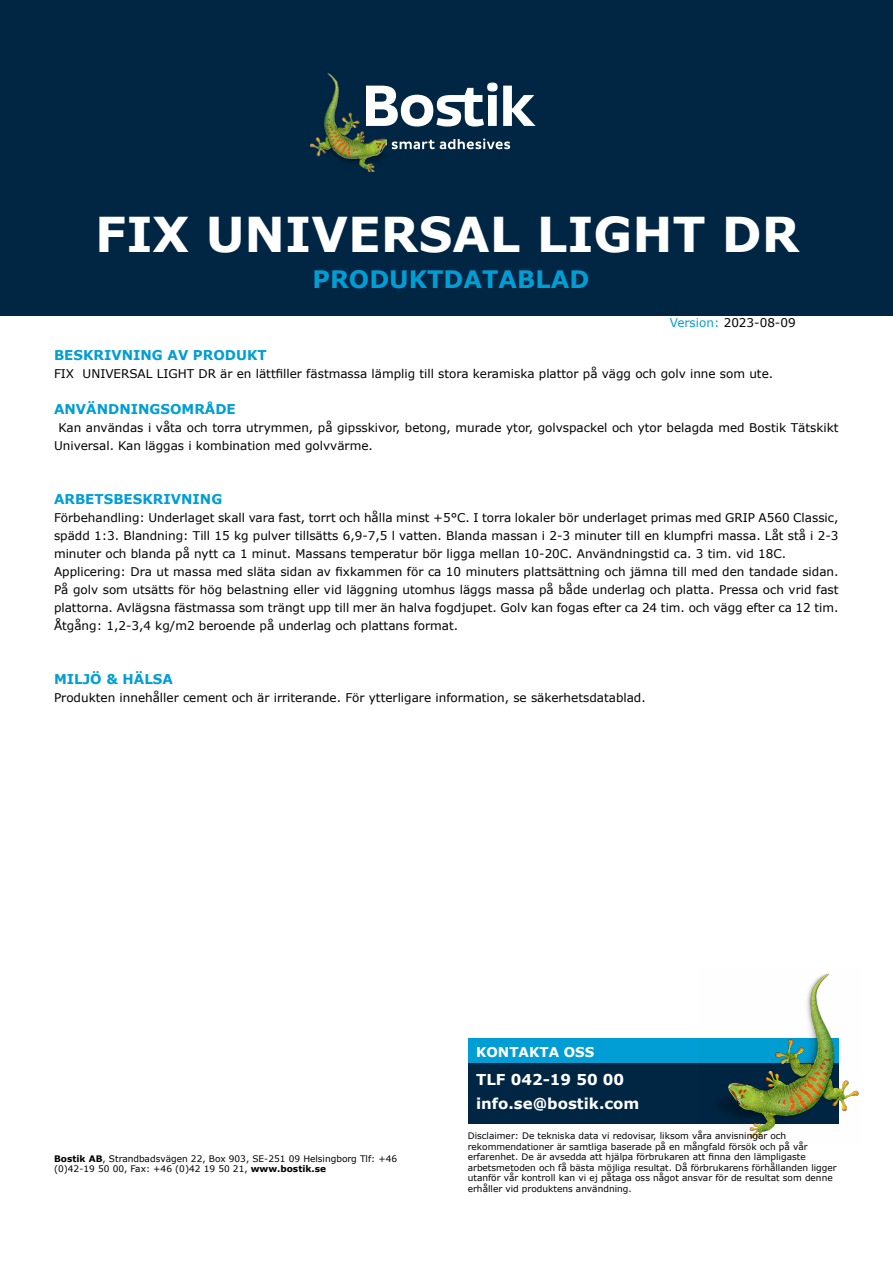
<style>
.page{position:relative;width:893px;height:1263px;background:#fff}
.page>*{position:absolute;margin:0;border:0;box-sizing:border-box;transform-origin:0 0}
.t1{font:700 48px "Verdana";color:#fff}
.t2{font:700 24px "Verdana";color:#009ed4}
.t3{font:700 15px/24px "Verdana";color:#fff}
.t4{font:700 13.5px "Verdana";color:#009ed4}
.t5{font:700 13.5px "Verdana";color:#fff}
.t6{font:12px/18px "Verdana";color:#000}
.t7{font:9px/10.5px "Verdana";color:#000}
.s1{color:#009ed4}
.s2{font-weight:700}
</style>
<div class="page">
<div style="left:0;top:0;width:893px;height:316px;background:#002644"></div>
<img style="left:311px;top:73px;width:75px;height:98px">
<svg style="left:392px;top:139px;width:118px;height:10px"></svg>
<svg style="left:366px;top:83px;width:170px;height:44px"></svg>
<div style="left:469px;top:1038px;width:370px;height:26px;background:#009ed4"></div>
<div style="left:469px;top:1063px;width:370px;height:61px;background:#002644"></div>
<img style="left:719px;top:973px;width:140px;height:165px">
<h1 class="t1" style="left:95px;top:201px;width:706px">FIX UNIVERSAL LIGHT DR</h1>
<h2 class="t2" style="left:313px;top:262px;width:278px">PRODUKTDATABLAD</h2>
<p class="t6" style="left:670px;top:313px;width:127px"><span class="s1">Version:</span> 2023-08-09</p>
<p class="t4" style="left:54px;top:346px;width:214px">BESKRIVNING AV PRODUKT</p>
<p class="t6" style="left:54px;top:365px;width:721px">FIX UNIVERSAL LIGHT DR är en lättfiller fästmassa lämplig till stora keramiska plattor på vägg och golv inne som ute.</p>
<p class="t4" style="left:54px;top:400px;width:183px">ANVÄNDNINGSOMRÅDE</p>
<p class="t6" style="left:54px;top:419px;width:786px;text-indent:5px">Kan användas i våta och torra utrymmen, på gipsskivor, betong, murade ytor, golvspackel och ytor belagda med Bostik Tätskikt<br>Universal. Kan läggas i kombination med golvvärme.</p>
<p class="t4" style="left:54px;top:490px;width:170px">ARBETSBESKRIVNING</p>
<p class="t6" style="left:54px;top:509px;width:786px">Förbehandling: Underlaget skall vara fast, torrt och hålla minst +5°C. I torra lokaler bör underlaget primas med GRIP A560 Classic, spädd 1:3. Blandning: Till 15 kg pulver tillsätts 6,9-7,5 l vatten. Blanda massan i 2-3 minuter till en klumpfri massa. Låt stå i 2-3 minuter och blanda på nytt ca 1 minut. Massans temperatur bör ligga mellan 10-20C. Användningstid ca. 3 tim. vid 18C.<br>Applicering: Dra ut massa med släta sidan av fixkammen för ca 10 minuters plattsättning och jämna till med den tandade sidan.<br>På golv som utsätts för hög belastning eller vid läggning utomhus läggs massa på både underlag och platta. Pressa och vrid fast plattorna. Avlägsna fästmassa som trängt upp till mer än halva fogdjupet. Golv kan fogas efter ca 24 tim. och vägg efter ca 12 tim.<br>Åtgång: 1,2-3,4 kg/m2 beroende på underlag och plattans format.</p>
<p class="t4" style="left:54px;top:670px;width:121px">MILJÖ &amp; HÄLSA</p>
<p class="t6" style="left:54px;top:689px;width:593px">Produkten innehåller cement och är irriterande. För ytterligare information, se säkerhetsdatablad.</p>
<p class="t7" style="left:54px;top:1153px;width:345px"><span class="s2">Bostik AB</span>, Strandbadsvägen 22, Box 903, SE-251 09 Helsingborg Tlf: +46 (0)42-19 50 00, Fax: +46 (0)42 19 50 21, <span class="s2">www.bostik.se</span></p>
<p class="t5" style="left:476px;top:1042px;width:120px">KONTAKTA OSS</p>
<p class="t3" style="left:476px;top:1067px;width:165px">TLF 042-19 50 00 info.se@bostik.com</p>
<p class="t7" style="left:468px;top:1130px;width:370px">Disclaimer: De tekniska data vi redovisar, liksom våra anvisningar och rekommendationer är samtliga baserade på en mångfald försök och på vår erfarenhet. De är avsedda att hjälpa förbrukaren att finna den lämpligaste arbetsmetoden och få bästa möjliga resultat. Då förbrukarens förhållanden ligger utanför vår kontroll kan vi ej påtaga oss något ansvar för de resultat som denne erhåller vid produktens användning.</p>
</div>
